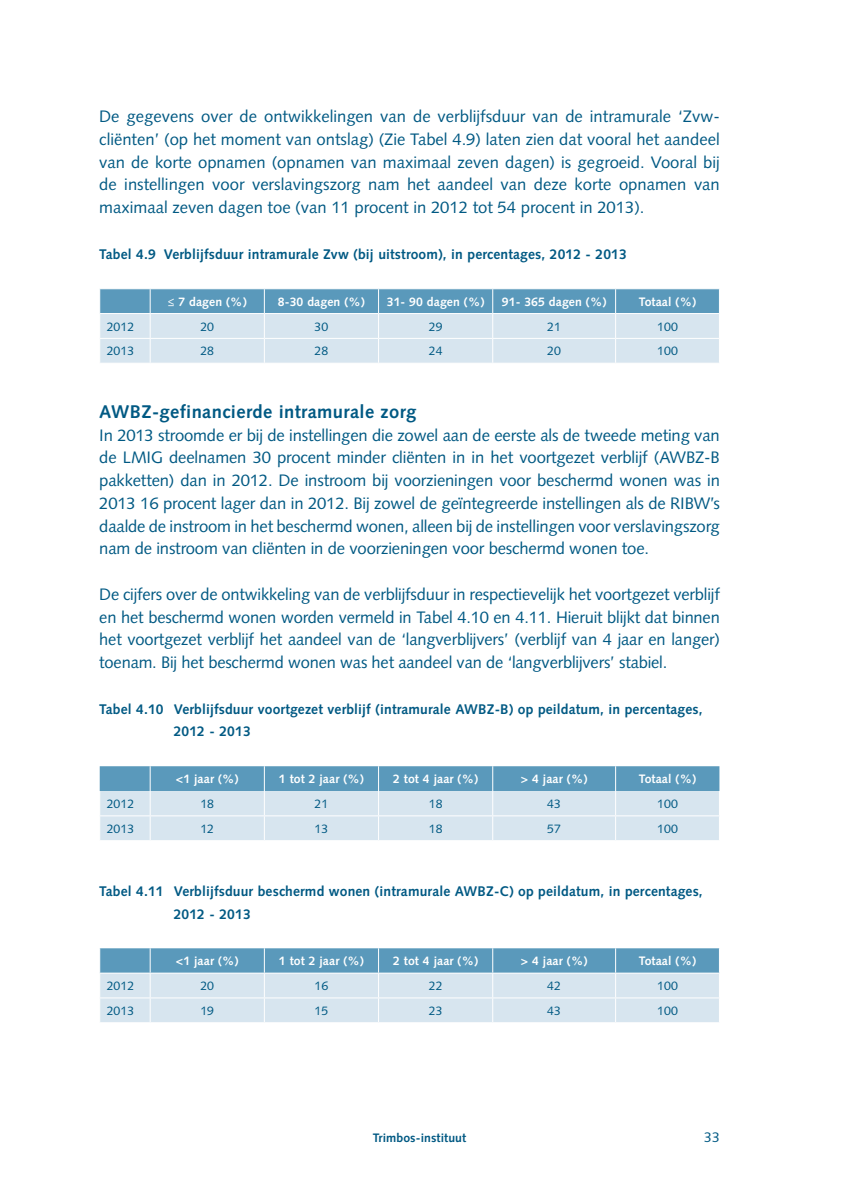
<style>
.page{position:relative;width:844px;height:1191px;background:#fff}
.page>*{position:absolute;margin:0;border:0;box-sizing:border-box;transform-origin:0 0}
.t1{font:700 18.38px "Syntax LT Std";letter-spacing:.02em;color:#005983}
.t2{font:16.62px/22.8px "Syntax LT Std";letter-spacing:-.01em;color:#005983;text-align:justify}
.t3{font:700 14px/22.8px "Syntax LT Std";letter-spacing:.01em;color:#005983}
.t4{font:14px "Syntax LT Std";color:#005983}
.t5{font:700 12.25px "Syntax LT Std";letter-spacing:.005em;color:#fff}
.t6{font:12.25px "Syntax LT Std";letter-spacing:.005em;color:#005983}
.t7{font:700 12.25px "Syntax LT Std";letter-spacing:.005em;color:#005983}
</style>
<div class="page">
<svg style="left:99px;top:289px;width:620px;height:74px;background:#b1cddf"></svg>
<svg style="left:99px;top:766px;width:620px;height:74px;background:#aeccde"></svg>
<svg style="left:99px;top:948px;width:620px;height:74px;background:#afcdde"></svg>
<hr style="left:99px;top:972px;width:51px;height:1px;background:#fff">
<hr style="left:150px;top:972px;width:114px;height:1px;background:#fff">
<hr style="left:264px;top:972px;width:114px;height:1px;background:#fff">
<hr style="left:378px;top:972px;width:114px;height:1px;background:#fff">
<hr style="left:492px;top:972px;width:123px;height:1px;background:#fff">
<hr style="left:615px;top:972px;width:104px;height:1px;background:#fff">
<hr style="left:99px;top:997px;width:51px;height:1px;background:#fff">
<hr style="left:150px;top:997px;width:114px;height:1px;background:#fff">
<hr style="left:264px;top:997px;width:114px;height:1px;background:#fff">
<hr style="left:378px;top:997px;width:114px;height:1px;background:#fff">
<hr style="left:492px;top:997px;width:123px;height:1px;background:#fff">
<hr style="left:615px;top:997px;width:104px;height:1px;background:#fff">
<p class="t2" style="left:99px;top:105px;width:622px">De gegevens over de ontwikkelingen van de verblijfsduur van de intramurale ‘Zvw&shy;cliënten’ (op het moment van ontslag) (Zie Tabel 4.9) laten zien dat vooral het aandeel van de korte opnamen (opnamen van maximaal zeven dagen) is gegroeid. Vooral bij de instellingen voor verslavingszorg nam het aandeel van deze korte opnamen van maximaal zeven dagen toe (van 11 procent in 2012 tot 54 procent in 2013).</p>
<p class="t3" style="left:99px;top:242px;width:529px">Tabel 4.9 Verblijfsduur intramurale Zvw (bij uitstroom), in percentages, 2012 - 2013</p>
<p class="t5" style="left:168px;top:294px;width:80px">≤ 7 dagen (%)</p>
<p class="t5" style="left:278px;top:294px;width:88px">8-30 dagen (%)</p>
<p class="t5" style="left:386px;top:294px;width:99px">31- 90 dagen (%)</p>
<p class="t5" style="left:501px;top:294px;width:106px">91- 365 dagen (%)</p>
<p class="t5" style="left:638px;top:294px;width:59px">Totaal (%)</p>
<p class="t6" style="left:107px;top:319px;width:29px">2012</p>
<p class="t6" style="left:200px;top:319px;width:15px">20</p>
<p class="t6" style="left:314px;top:319px;width:15px">30</p>
<p class="t6" style="left:428px;top:319px;width:15px">29</p>
<p class="t6" style="left:547px;top:319px;width:15px">21</p>
<p class="t6" style="left:657px;top:319px;width:22px">100</p>
<p class="t6" style="left:107px;top:344px;width:29px">2013</p>
<p class="t6" style="left:200px;top:344px;width:15px">28</p>
<p class="t6" style="left:314px;top:344px;width:15px">28</p>
<p class="t6" style="left:428px;top:344px;width:15px">24</p>
<p class="t6" style="left:547px;top:344px;width:15px">20</p>
<p class="t6" style="left:657px;top:344px;width:22px">100</p>
<p class="t1" style="left:99px;top:401px;width:318px">AWBZ-gefinancierde intramurale zorg</p>
<p class="t2" style="left:99px;top:423px;width:622px">In 2013 stroomde er bij de instellingen die zowel aan de eerste als de tweede meting van de LMIG deelnamen 30 procent minder cliënten in in het voortgezet verblijf (AWBZ-B pakketten) dan in 2012. De instroom bij voorzieningen voor beschermd wonen was in 2013 16 procent lager dan in 2012. Bij zowel de geïntegreerde instellingen als de RIBW’s daalde de instroom in het beschermd wonen, alleen bij de instellingen voor verslavingszorg nam de instroom van cliënten in de voorzieningen voor beschermd wonen toe.</p>
<p class="t2" style="left:99px;top:583px;width:622px">De cijfers over de ontwikkeling van de verblijfsduur in respectievelijk het voortgezet verblijf en het beschermd wonen worden vermeld in Tabel 4.10 en 4.11. Hieruit blijkt dat binnen het voortgezet verblijf het aandeel van de ‘langverblijvers’ (verblijf van 4 jaar en langer) toenam. Bij het beschermd wonen was het aandeel van de ‘langverblijvers’ stabiel.</p>
<p class="t3" style="left:174px;top:697px;width:530px;text-indent:-74px">Tabel 4.10 Verblijfsduur voortgezet verblijf (intramurale AWBZ-B) op peildatum, in percentages,<br>2012 - 2013</p>
<p class="t5" style="left:176px;top:772px;width:64px">&lt;1 jaar (%)</p>
<p class="t5" style="left:279px;top:772px;width:87px">1 tot 2 jaar (%)</p>
<p class="t5" style="left:393px;top:772px;width:87px">2 tot 4 jaar (%)</p>
<p class="t5" style="left:520px;top:772px;width:68px">&gt; 4 jaar (%)</p>
<p class="t5" style="left:638px;top:772px;width:59px">Totaal (%)</p>
<p class="t6" style="left:107px;top:796px;width:29px">2012</p>
<p class="t6" style="left:200px;top:796px;width:15px">18</p>
<p class="t6" style="left:314px;top:796px;width:15px">21</p>
<p class="t6" style="left:428px;top:796px;width:15px">18</p>
<p class="t6" style="left:547px;top:796px;width:15px">43</p>
<p class="t6" style="left:657px;top:796px;width:22px">100</p>
<p class="t6" style="left:107px;top:821px;width:29px">2013</p>
<p class="t6" style="left:200px;top:821px;width:15px">12</p>
<p class="t6" style="left:314px;top:821px;width:15px">13</p>
<p class="t6" style="left:428px;top:821px;width:15px">18</p>
<p class="t6" style="left:547px;top:821px;width:15px">57</p>
<p class="t6" style="left:657px;top:821px;width:22px">100</p>
<p class="t3" style="left:174px;top:879px;width:530px;text-indent:-74px">Tabel 4.11 Verblijfsduur beschermd wonen (intramurale AWBZ-C) op peildatum, in percentages,<br>2012 - 2013</p>
<p class="t5" style="left:176px;top:954px;width:64px">&lt;1 jaar (%)</p>
<p class="t5" style="left:279px;top:954px;width:87px">1 tot 2 jaar (%)</p>
<p class="t5" style="left:393px;top:954px;width:87px">2 tot 4 jaar (%)</p>
<p class="t5" style="left:520px;top:954px;width:68px">&gt; 4 jaar (%)</p>
<p class="t5" style="left:638px;top:954px;width:59px">Totaal (%)</p>
<p class="t6" style="left:107px;top:978px;width:29px">2012</p>
<p class="t6" style="left:200px;top:978px;width:15px">20</p>
<p class="t6" style="left:314px;top:978px;width:15px">16</p>
<p class="t6" style="left:428px;top:978px;width:15px">22</p>
<p class="t6" style="left:547px;top:978px;width:15px">42</p>
<p class="t6" style="left:657px;top:978px;width:22px">100</p>
<p class="t6" style="left:107px;top:1003px;width:29px">2013</p>
<p class="t6" style="left:200px;top:1003px;width:15px">19</p>
<p class="t6" style="left:314px;top:1003px;width:15px">15</p>
<p class="t6" style="left:428px;top:1003px;width:15px">23</p>
<p class="t6" style="left:547px;top:1003px;width:15px">43</p>
<p class="t6" style="left:657px;top:1003px;width:22px">100</p>
<p class="t7" style="left:372px;top:1131px;width:95px">Trimbos-instituut</p>
<p class="t4" style="left:704px;top:1129px;width:17px">33</p>
</div>
